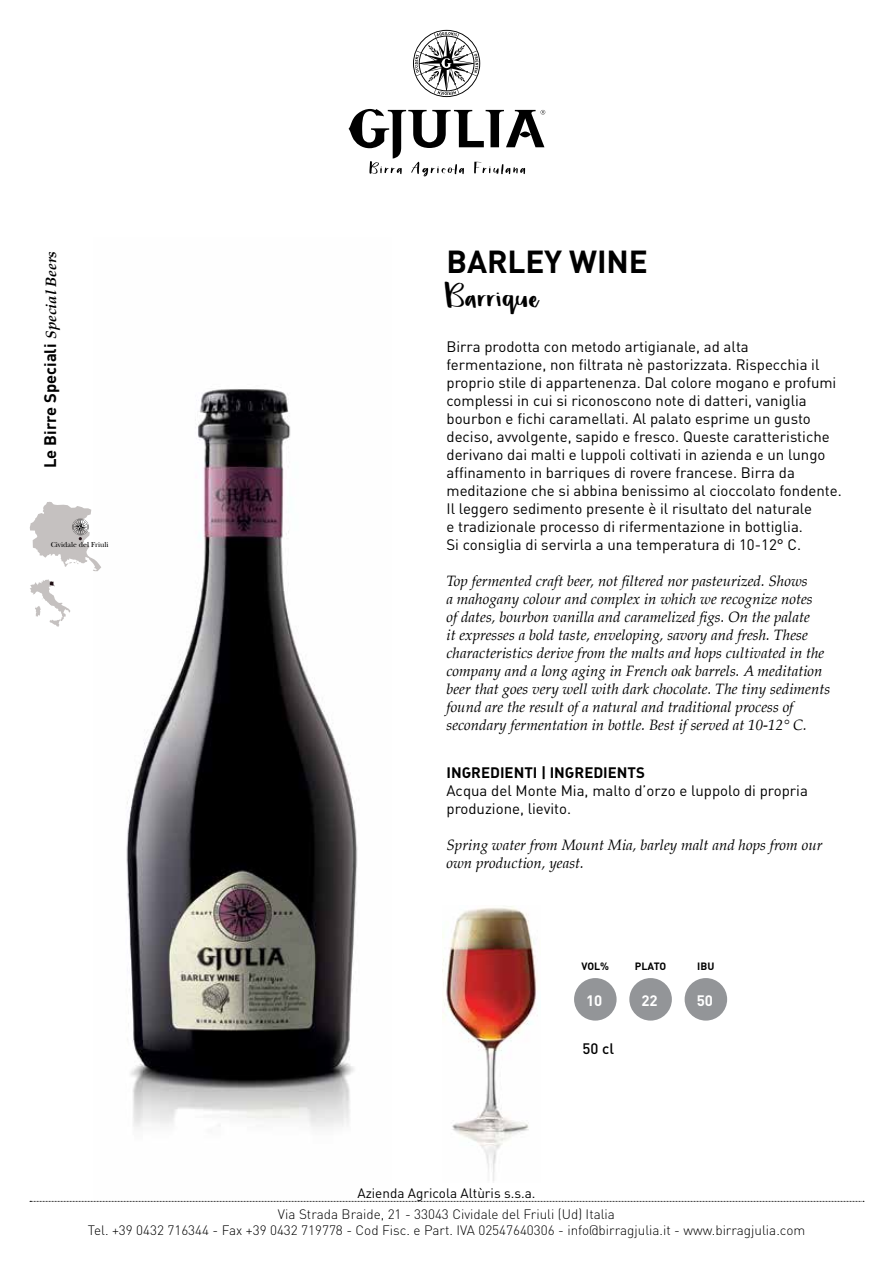
<style>
.page{position:relative;width:893px;height:1263px;background:#fff}
.page>*{position:absolute;margin:0;border:0;box-sizing:border-box;transform-origin:0 0}
.t1{font:700 31.5px "DIN";letter-spacing:-.005em;color:#000}
.t2{font:28.35px "Beyouty Script";color:#000;scale:1.56 1}
.t3{font:700 16.5px "DIN";color:#000}
.t4{font:15px/18px "DIN";color:#000}
.t5{font:italic 15px/18px "Palatino";color:#000}
.t6{font:700 15px "DIN";color:#000}
.t7{font:700 15px "DIN";color:#fff}
.t8{font:500 15px "DIN";color:#000}
.t9{font:300 13.5px/16.2px "DIN";color:#000;text-align:center}
.t10{font:13.5px "DIN";color:#000}
.t11{font:700 10.5px "DIN";color:#000}
.t12{font:7.5px "New Baskerville Std";color:#000}
.s1{font-family:"Palatino";font-style:italic;font-size:15px}
</style>
<div class="page">
<svg style="left:413px;top:30px;width:67px;height:67px"></svg>
<svg style="left:348px;top:109px;width:197px;height:67px"></svg>
<div style="left:574px;top:978px;width:43px;height:42px;background:#939598;border-radius:50%"></div>
<div style="left:629px;top:978px;width:43px;height:42px;background:#939598;border-radius:50%"></div>
<div style="left:685px;top:978px;width:42px;height:42px;background:#939598;border-radius:50%"></div>
<img style="left:95px;top:389px;width:263px;height:738px">
<img style="left:443px;top:906px;width:94px;height:276px">
<svg style="left:30px;top:579px;width:40px;height:48px"></svg>
<svg style="left:30px;top:502px;width:71px;height:69px"></svg>
<svg style="left:30px;top:1201px;width:834px;height:1px"></svg>
<p class="t3" style="left:39px;top:468px;width:219px;rotate:-90deg">Le Birre Speciali <span class="s1">Special Beers</span></p>
<p class="t12" style="left:51px;top:540px;width:60px">Cividale del Friuli</p>
<h1 class="t1" style="left:446px;top:241px;width:203px">BARLEY WINE</h1>
<h2 class="t2" style="left:446px;top:280px;width:61px">Barrique</h2>
<p class="t4" style="left:446px;top:338px;width:397px">Birra prodotta con metodo artigianale, ad alta fermentazione, non filtrata nè pastorizzata. Rispecchia il proprio stile di appartenenza. Dal colore mogano e profumi complessi in cui si riconoscono note di datteri, vaniglia bourbon e fichi caramellati. Al palato esprime un gusto deciso, avvolgente, sapido e fresco. Queste caratteristiche derivano dai malti e luppoli coltivati in azienda e un lungo affinamento in barriques di rovere francese. Birra da meditazione che si abbina benissimo al cioccolato fondente.<br>Il leggero sedimento presente è il risultato del naturale<br>e tradizionale processo di rifermentazione in bottiglia.<br>Si consiglia di servirla a una temperatura di 10-12° C.</p>
<p class="t5" style="left:446px;top:572px;width:385px">Top fermented craft beer, not filtered nor pasteurized. Shows<br>a mahogany colour and complex in which we recognize notes<br>of dates, bourbon vanilla and caramelized figs. On the palate<br>it expresses a bold taste, enveloping, savory and fresh. These characteristics derive from the malts and hops cultivated in the company and a long aging in French oak barrels. A meditation beer that goes very well with dark chocolate. The tiny sediments found are the result of a natural and traditional process of secondary fermentation in bottle. Best if served at 10-12° C.</p>
<p class="t6" style="left:446px;top:763px;width:200px">INGREDIENTI | INGREDIENTS</p>
<p class="t4" style="left:446px;top:781px;width:363px">Acqua del Monte Mia, malto d’orzo e luppolo di propria produzione, lievito.</p>
<p class="t5" style="left:446px;top:835px;width:377px">Spring water from Mount Mia, barley malt and hops from our own production, yeast.</p>
<p class="t11" style="left:581px;top:959px;width:29px">VOL%</p>
<p class="t11" style="left:635px;top:959px;width:33px">PLATO</p>
<p class="t11" style="left:697px;top:959px;width:19px">IBU</p>
<p class="t7" style="left:586px;top:990px;width:18px">10</p>
<p class="t7" style="left:641px;top:990px;width:18px">22</p>
<p class="t7" style="left:697px;top:990px;width:18px">50</p>
<p class="t8" style="left:583px;top:1039px;width:33px">50 cl</p>
<p class="t10" style="left:357px;top:1184px;width:180px">Azienda Agricola Altùris s.s.a.</p>
<p class="t9" style="left:88px;top:1206px;width:719px">Via Strada Braide, 21 - 33043 Cividale del Friuli (Ud) Italia<br>Tel. +39 0432 716344 - Fax +39 0432 719778 - Cod Fisc. e Part. IVA 02547640306 - info@birragjulia.it - www.birragjulia.com</p>
</div>
